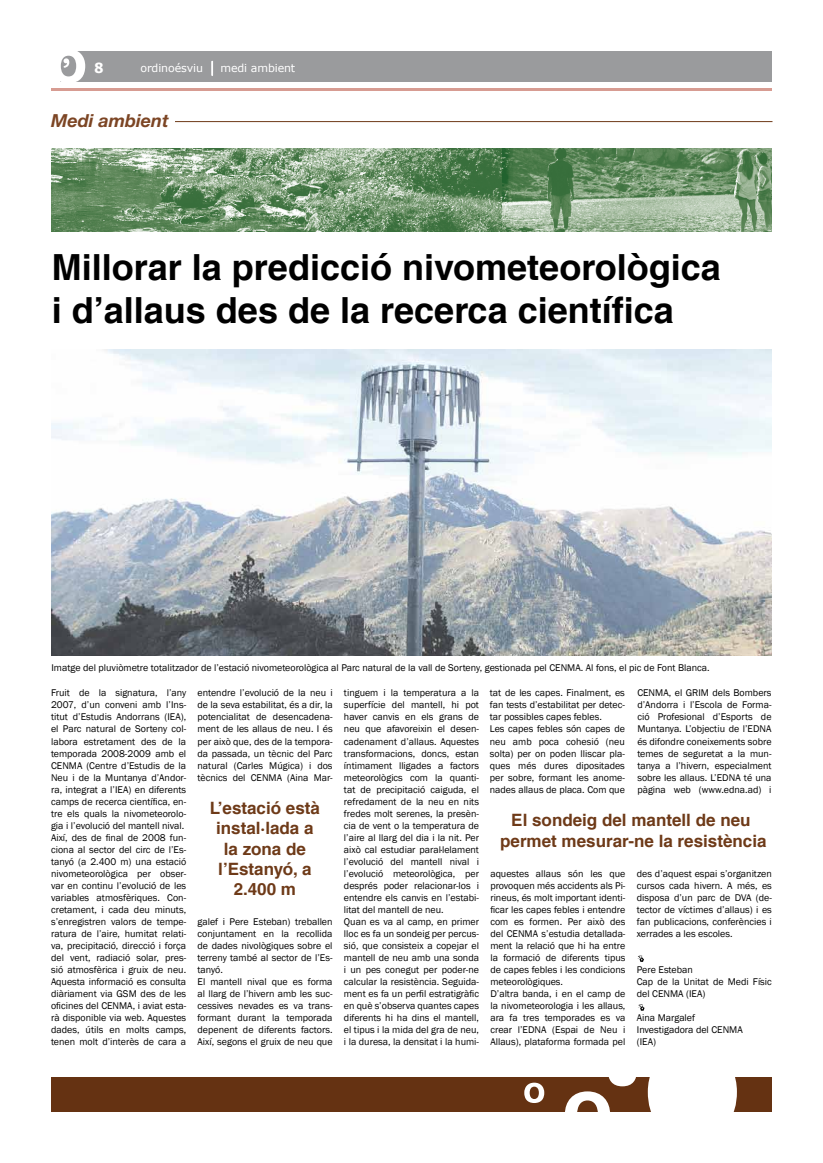
<style>
.page{position:relative;width:823px;height:1163px;background:#fff}
.page>*{position:absolute;margin:0;border:0;box-sizing:border-box;transform-origin:0 0}
.t1{font:700 36px/43.2px "Helvetica LT Com";color:#000}
.t2{font:italic 700 18px "Helvetica Neue";color:#7c4524}
.t3{font:700 17px/20.4px "Helvetica LT Com";color:#6e3a18;text-align:center}
.t4{font:700 14px "Tahoma";color:#fff}
.t5{font:11px "Verdana";letter-spacing:-.01em;color:#fff}
.t6{font:10px/12px "Franklin Gothic";color:#000}
</style>
<div class="page">
<div style="left:51px;top:1077px;width:606px;height:34px;background:#653212"></div>
<div style="left:726px;top:1077px;width:45px;height:34px;background:#653212"></div>
<svg style="left:524px;top:1082px;width:20px;height:20px"></svg>
<svg style="left:647px;top:1077px;width:89px;height:35px"></svg>
<svg style="left:564px;top:1077px;width:72px;height:35px"></svg>
<div style="left:60px;top:51px;width:711px;height:30px;background:#9a9b9d"></div>
<svg style="left:60px;top:51px;width:25px;height:31px"></svg>
<hr style="left:51px;top:88px;width:720px;height:3px;background:#d79c92">
<svg style="left:211px;top:61px;width:1px;height:15px"></svg>
<img style="left:52px;top:148px;width:719px;height:84px">
<hr style="left:175px;top:121px;width:597px;height:1px;background:#6e3a18">
<img style="left:52px;top:350px;width:719px;height:305px">
<svg style="left:638px;top:1004px;width:6px;height:6px"></svg>
<svg style="left:637px;top:955px;width:6px;height:7px"></svg>
<h3 class="t4" style="left:94px;top:59px;width:10px">8</h3>
<p class="t5" style="left:140px;top:61px;width:64px">ordinoésviu</p>
<p class="t5" style="left:220px;top:61px;width:76px">medi ambient</p>
<h2 class="t2" style="left:51px;top:109px;width:119px">Medi ambient</h2>
<h1 class="t1" style="left:52px;top:246px;width:670px">Millorar la predicció nivometeorològica i d’allaus des de la recerca científica</h1>
<p class="t6" style="left:51px;top:662px;width:659px">Imatge del pluviòmetre totalitzador de l’estació nivometeorològica al Parc natural de la vall de Sorteny, gestionada pel CENMA. Al fons, el pic de Font Blanca.</p>
<p class="t6" style="left:51px;top:687px;width:136px">Fruit de la signatura, l’any<br>2007, d’un conveni amb l’Ins&shy;titut d’Estudis Andorrans (IEA), el Parc natural de Sorteny col· labora estretament des de la temporada 2008-2009 amb el<br>CENMA (Centre d’Estudis de la<br>Neu i de la Muntanya d’Andor&shy;ra, integrat a l’IEA) en diferents camps de recerca científica, en&shy;tre els quals la nivometeorolo&shy;gia i l’evolució del mantell nival.<br>Així, des de final de 2008 fun&shy;ciona al sector del circ de l’Es&shy;tanyó (a 2.400 m) una estació nivometeorològica per obser&shy;var en continu l’evolució de les variables atmosfèriques. Con&shy;cretament, i cada deu minuts, s’enregistren valors de tempe&shy;ratura de l’aire, humitat relati&shy;va, precipitació, direcció i força del vent, radiació solar, pres&shy;sió atmosfèrica i gruix de neu.<br>Aquesta informació es consulta diàriament via GSM des de les oficines del CENMA, i aviat esta&shy;rà disponible via web. Aquestes dades, útils en molts camps, tenen molt d’interès de cara a</p>
<p class="t6" style="left:197px;top:687px;width:136px;text-align:justify">entendre l’evolució de la neu i de la seva estabilitat, és a dir, la potencialitat de desencadena&shy;ment de les allaus de neu. I és per això que, des de la tempora&shy;da passada, un tècnic del Parc natural (Carles Múgica) i dos tècnics del CENMA (Aina Mar-</p>
<p class="t6" style="left:344px;top:687px;width:136px">tinguem i la temperatura a la superfície del mantell, hi pot haver canvis en els grans de neu que afavoreixin el desen&shy;cadenament d’allaus. Aquestes transformacions, doncs, estan íntimament lligades a factors meteorològics com la quanti&shy;tat de precipitació caiguda, el refredament de la neu en nits fredes molt serenes, la presèn&shy;cia de vent o la temperatura de l’aire al llarg del dia i la nit. Per això cal estudiar paral·lelament l’evolució del mantell nival i l’evolució meteorològica, per després poder relacionar-los i entendre els canvis en l’estabi&shy;litat del mantell de neu.<br>Quan es va al camp, en primer lloc es fa un sondeig per percus&shy;sió, que consisteix a copejar el mantell de neu amb una sonda i un pes conegut per poder-ne calcular la resistència. Seguida&shy;ment es fa un perfil estratigràfic en què s’observa quantes capes diferents hi ha dins el mantell, el tipus i la mida del gra de neu, i la duresa, la densitat i la humi-</p>
<p class="t6" style="left:489px;top:687px;width:136px">tat de les capes. Finalment, es fan tests d’estabilitat per detec&shy;tar possibles capes febles.<br>Les capes febles són capes de neu amb poca cohesió (neu solta) per on poden lliscar pla&shy;ques més dures dipositades per sobre, formant les anome&shy;nades allaus de placa. Com que</p>
<p class="t6" style="left:637px;top:687px;width:136px;text-align:justify">CENMA, el GRIM dels Bombers d’Andorra i l’Escola de Forma&shy;ció Profesional d’Esports de Muntanya. L’objectiu de l’EDNA és difondre coneixements sobre temes de seguretat a la mun&shy;tanya a l’hivern, especialment sobre les allaus. L’EDNA té una pàgina web (www.edna.ad) i</p>
<h3 class="t3" style="left:210px;top:797px;width:112px">L’estació està instal·lada a la zona de l’Estanyó, a<br>2.400 m</h3>
<h3 class="t3" style="left:500px;top:810px;width:268px">El sondeig del mantell de neu permet mesurar-ne la resistència</h3>
<p class="t6" style="left:490px;top:867px;width:136px">aquestes allaus són les que provoquen més accidents als Pi&shy;rineus, és molt important identi&shy;ficar les capes febles i entendre com es formen. Per això des del CENMA s’estudia detallada&shy;ment la relació que hi ha entre la formació de diferents tipus de capes febles i les condicions meteorològiques.<br>D’altra banda, i en el camp de la nivometeorologia i les allaus, ara fa tres temporades es va crear l’EDNA (Espai de Neu i<br>Allaus), plataforma formada pel</p>
<p class="t6" style="left:636px;top:867px;width:136px;text-align:justify">des d’aquest espai s’organitzen cursos cada hivern. A més, es disposa d’un parc de DVA (de&shy;tector de víctimes d’allaus) i es fan publicacions, conferències i xerrades a les escoles.</p>
<p class="t6" style="left:197px;top:915px;width:136px">galef i Pere Esteban) treballen conjuntament en la recollida de dades nivològiques sobre el terreny també al sector de l’Es&shy;tanyó.<br>El mantell nival que es forma al llarg de l’hivern amb les suc&shy;cessives nevades es va trans&shy;formant durant la temporada depenent de diferents factors.<br>Així, segons el gruix de neu que</p>
<p class="t6" style="left:636px;top:963px;width:136px">Pere Esteban<br>Cap de la Unitat de Medi Físic del CENMA (IEA)</p>
<p class="t6" style="left:636px;top:1011px;width:107px">Aina Margalef<br>Investigadora del CENMA (IEA)</p>
</div>
